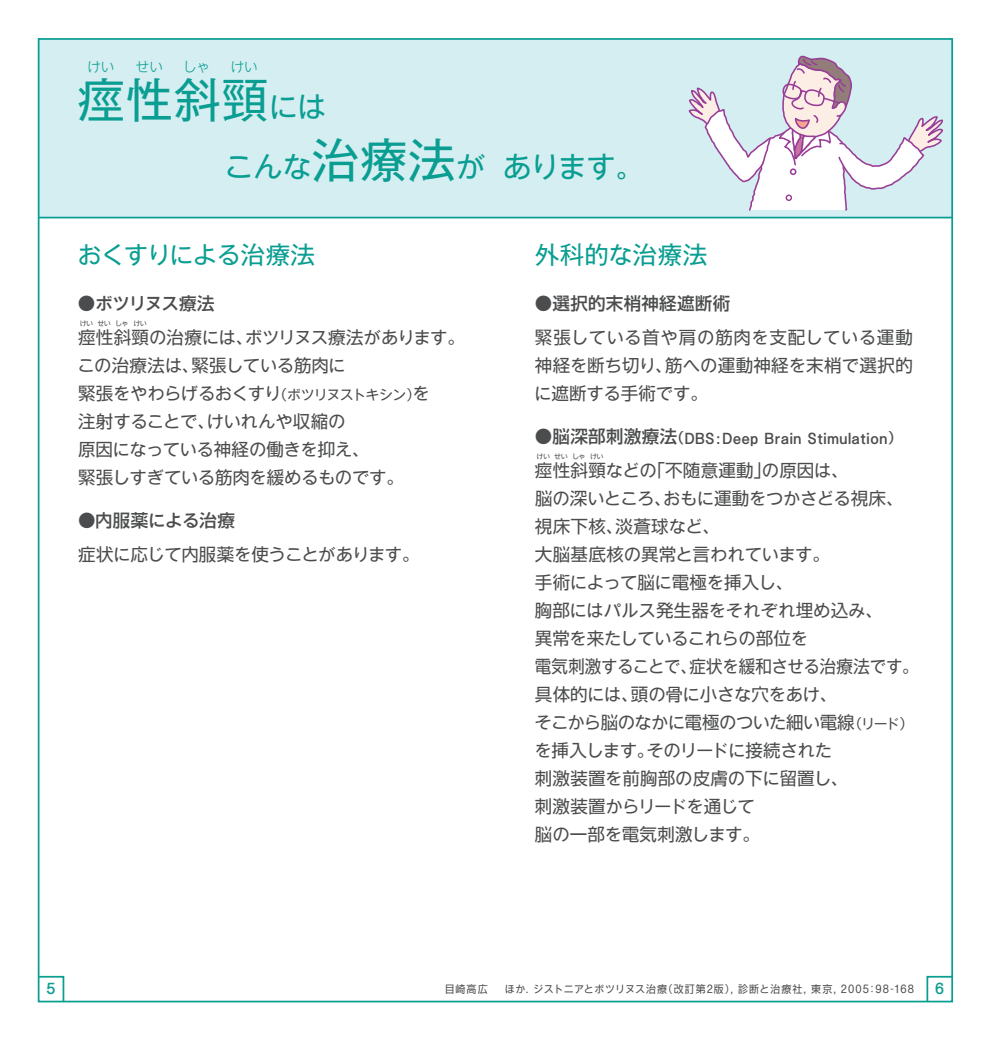
<style>
.page{position:relative;width:993px;height:1042px;background:#fff}
.page>*{position:absolute;margin:0;border:0;box-sizing:border-box;transform-origin:0 0}
.t1{font:47.25px "Gothic MB101 Pro";color:#0a9e92}
.t2{font:29.75px "Ntoday Std Regular KS";letter-spacing:-.04em;color:#0a9e92}
.t3{font:24.5px "Ntoday Std Regular KS";letter-spacing:-.055em;color:#0a9e92}
.t4{font:24.5px "Gothic MB101 Pro";letter-spacing:.015em;color:#0a9e92}
.t5{font:17.5px/28px "Ntoday Std Regular KS";letter-spacing:-.04em;color:#4b4c4d}
.t6{font:17.5px/28px "Shin Go Pro";letter-spacing:.015em;color:#4b4c4d}
.t7{font:17.5px/28px "Shin Go Pro";letter-spacing:.015em;color:#4b4c4d;scale:.94 1}
.t8{font:17.5px "Ntoday Std Regular KS";letter-spacing:.02em;color:#4b4c4d}
.t9{font:500 17.5px "Shin Go Pro";letter-spacing:.02em;color:#4b4c4d}
.t10{font:17.5px "Ntoday Std Regular KS";letter-spacing:-.06em;color:#4b4c4d}
.t11{font:17.5px "Ntoday Std Medium KS";letter-spacing:-.065em;color:#4b4c4d}
.t12{font:14px "Ntoday Std Medium KS";letter-spacing:.05em;color:#4b4c4d}
.t13{font:14px "Ntoday Std Light KS";letter-spacing:-.04em;color:#0a9e92}
.t14{font:14px "Ntoday Std Medium KS";color:#0a9e92}
.t15{font:10.5px "Ntoday Std Regular KS";letter-spacing:.04em;color:#4b4c4d;scale:.95 1}
.t16{font:10.5px "Shin Go Pro";color:#4b4c4d;scale:.95 1}
.t17{font:7px "Ntoday Std Regular KS";letter-spacing:-.07em;color:#4b4c4d}
.s1{font-family:"Ntoday Std Regular KS";font-size:29.75px}
.s2{font-family:"Gothic MB101 Pro";font-size:47.25px}
.s3{font-family:"Gothic MB101 Pro"}
.s4{font-family:"Shin Go Pro";font-weight:500}
.s5{font-family:"Shin Go Pro"}
.s6{font-family:"Shin Go Pro";font-size:14px}
.s7{font-size:14px}
.s8{font-family:"Ntoday Std Medium KS";font-weight:400}
.s9{font-family:"Ntoday Std Regular KS"}
.s10{font-family:"Shin Go Pro";font-weight:500;font-size:17.5px}
</style>
<div class="page">
<svg style="left:37px;top:975px;width:28px;height:28px"></svg>
<svg style="left:925px;top:975px;width:28px;height:28px"></svg>
<div style="left:39px;top:39px;width:912px;height:179px;background:#d5eef1"></div>
<hr style="left:39px;top:217px;width:912px;height:1px;background:#0a9e92">
<svg style="left:688px;top:55px;width:255px;height:156px"></svg>
<p class="t13" style="left:87px;top:57px;width:29px">けい</p>
<p class="t13" style="left:135px;top:57px;width:29px">せい</p>
<p class="t13" style="left:183px;top:57px;width:29px">しゃ</p>
<p class="t13" style="left:230px;top:57px;width:29px">けい</p>
<h1 class="t1" style="left:78px;top:61px;width:250px">痙性斜頸<span class="s1">には</span></h1>
<h2 class="t2" style="left:224px;top:145px;width:422px">こんな<span class="s2">治療法</span>が あります<span class="s3">。</span></h2>
<h3 class="t3" style="left:77px;top:237px;width:239px">おくすりによる<span class="s3">治療法</span></h3>
<p class="t11" style="left:78px;top:291px;width:138px"><span class="s4">●</span>ボツリヌス<span class="s4">療法</span></p>
<p class="t5" style="left:77px;top:321px;width:389px"><span class="s5">痙性斜頸</span>の<span class="s5">治療</span>には<span class="s5">、</span>ボツリヌス<span class="s5">療法</span>があります<span class="s5">。</span>この<span class="s5">治療法</span>は<span class="s5">、緊張</span>している<span class="s5">筋肉</span>に<br><span class="s5">緊張</span>をやわらげるおくすり<span class="s6">（</span><span class="s7">ボツリヌストキシン</span><span class="s6">）</span>を<br><span class="s5">注射</span>することで<span class="s5">、</span>けいれんや<span class="s5">収縮</span>の<br><span class="s5">原因</span>になっている<span class="s5">神経</span>の<span class="s5">働</span>きを<span class="s5">抑</span>え<span class="s5">、<br>緊張</span>しすぎている<span class="s5">筋肉</span>を<span class="s5">緩</span>めるものです<span class="s5">。</span></p>
<p class="t9" style="left:78px;top:506px;width:158px">●内服薬<span class="s8">による</span>治療</p>
<p class="t5" style="left:78px;top:538px;width:343px"><span class="s5">症状</span>に<span class="s5">応</span>じて<span class="s5">内服薬</span>を<span class="s5">使</span>うことがあります<span class="s5">。</span></p>
<p class="t17" style="left:80px;top:319px;width:69px">けい せい しゃ けい</p>
<h3 class="t4" style="left:534px;top:234px;width:174px">外科的<span class="s9">な</span>治療法</h3>
<p class="t9" style="left:534px;top:289px;width:197px">●選択的末梢神経遮断術</p>
<p class="t8" style="left:534px;top:324px;width:379px"><span class="s5">緊張</span>している<span class="s5">首</span>や<span class="s5">肩</span>の<span class="s5">筋肉</span>を<span class="s5">支配</span>している<span class="s5">運動</span></p>
<p class="t6" style="left:534px;top:349px;width:379px">神経<span class="s9">を</span>断<span class="s9">ち</span>切<span class="s9">り</span>、筋<span class="s9">への</span>運動神経<span class="s9">を</span>末梢<span class="s9">で</span>選択的</p>
<p class="t5" style="left:534px;top:377px;width:175px">に<span class="s5">遮断</span>する<span class="s5">手術</span>です<span class="s5">。</span></p>
<p class="t12" style="left:534px;top:428px;width:369px"><span class="s10">●脳深部刺激療法</span><span class="s4">（</span>DBS :Deep Brain Stimulation<span class="s4">）</span></p>
<p class="t6" style="left:534px;top:454px;width:315px">痙性斜頸<span class="s9">などの</span>「不随意運動」<span class="s9">の</span>原因<span class="s9">は</span>、</p>
<p class="t5" style="left:535px;top:482px;width:370px"><span class="s5">脳</span>の<span class="s5">深</span>いところ<span class="s5">、</span>おもに<span class="s5">運動</span>をつかさどる<span class="s5">視床、</span></p>
<p class="t6" style="left:534px;top:510px;width:296px">視床下核、淡蒼球<span class="s9">など</span>、<br>大脳基底核<span class="s9">の</span>異常<span class="s9">と</span>言<span class="s9">われています</span>。手術<span class="s9">によって</span>脳<span class="s9">に</span>電極<span class="s9">を</span>挿入<span class="s9">し</span>、</p>
<p class="t5" style="left:534px;top:594px;width:349px"><span class="s5">胸部</span>にはパルス<span class="s5">発生器</span>をそれぞれ<span class="s5">埋</span>め<span class="s5">込</span>み<span class="s5">、異常</span>を<span class="s5">来</span>たしているこれらの<span class="s5">部位</span>を</p>
<p class="t7" style="left:534px;top:650px;width:410px">電気刺激<span class="s9">することで</span>、症状<span class="s9">を</span>緩和<span class="s9">させる</span>治療法<span class="s9">です</span>。具体的<span class="s9">には</span>、頭<span class="s9">の</span>骨<span class="s9">に</span>小<span class="s9">さな</span>穴<span class="s9">をあけ</span>、</p>
<p class="t5" style="left:534px;top:706px;width:380px">そこから<span class="s5">脳</span>のなかに<span class="s5">電極</span>のついた<span class="s5">細</span>い<span class="s5">電線</span><span class="s6">（</span><span class="s7">リード</span><span class="s6">）</span>を<span class="s5">挿入</span>します<span class="s5">。</span>そのリードに<span class="s5">接続</span>された</p>
<p class="t6" style="left:535px;top:762px;width:315px">刺激装置<span class="s9">を</span>前胸部<span class="s9">の</span>皮膚<span class="s9">の</span>下<span class="s9">に</span>留置<span class="s9">し</span>、</p>
<p class="t10" style="left:535px;top:793px;width:221px"><span class="s5">刺激装置</span>からリードを<span class="s5">通</span>じて</p>
<p class="t6" style="left:535px;top:818px;width:226px">脳<span class="s9">の</span>一部<span class="s9">を</span>電気刺激<span class="s9">します</span>。</p>
<p class="t17" style="left:536px;top:452px;width:69px">けい せい しゃ けい</p>
<p class="t14" style="left:47px;top:979px;width:10px">5</p>
<p class="t14" style="left:934px;top:979px;width:10px">6</p>
<p class="t16" style="left:444px;top:980px;width:47px">目崎高広</p>
<p class="t15" style="left:505px;top:981px;width:432px">ほか. ジストニアとボツリヌス<span class="s5">治療（改訂第</span>2<span class="s5">版）</span>, <span class="s5">診断</span>と<span class="s5">治療社</span>, <span class="s5">東京</span>, 2005<span class="s5">：</span>98-168</p>
</div>
